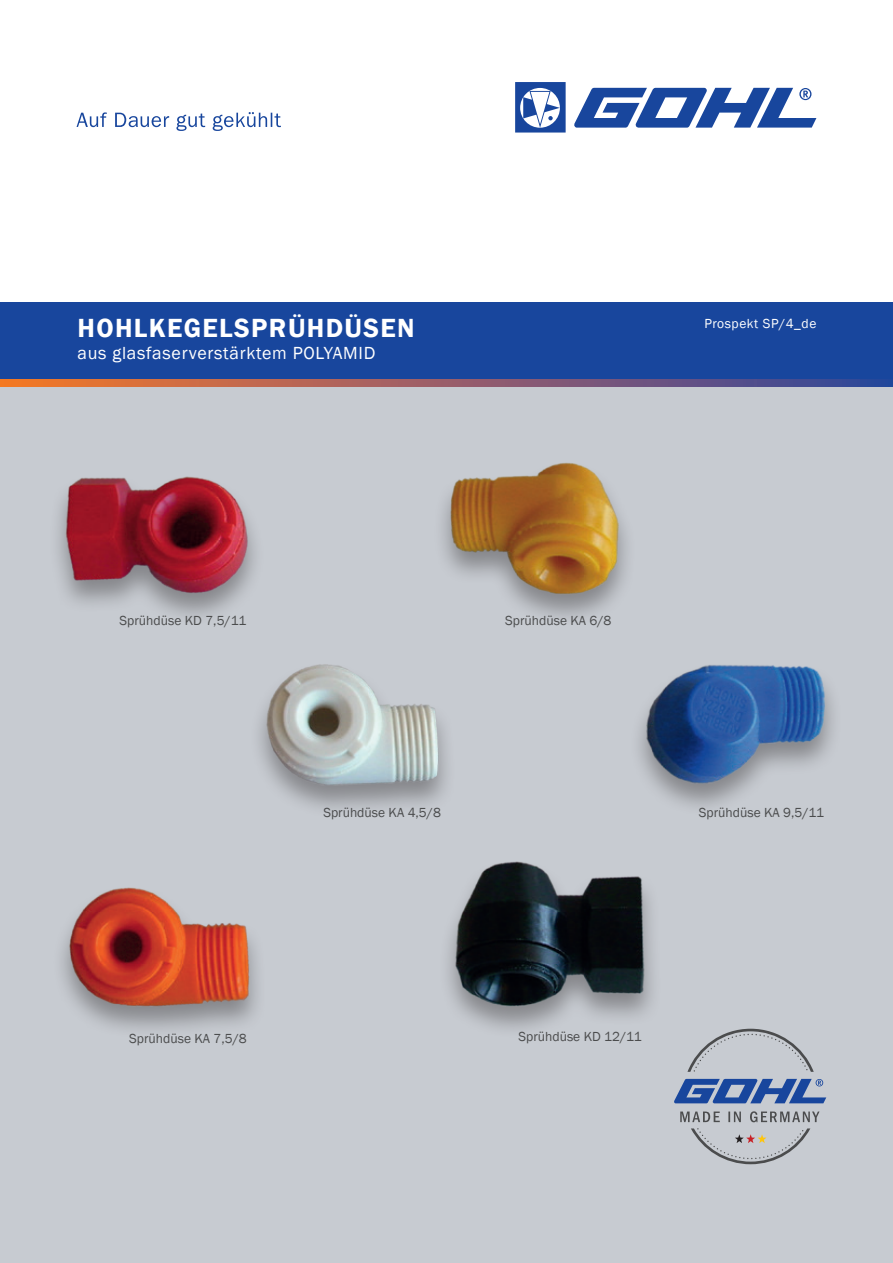
<style>
.page{position:relative;width:893px;height:1263px;background:#fff}
.page>*{position:absolute;margin:0;border:0;box-sizing:border-box;transform-origin:0 0}
.t1{font:600 27px "Franklin Gothic";letter-spacing:.05em;color:#fff}
.t2{font:18px "Franklin Gothic";letter-spacing:.04em;color:#fff}
.t3{font:13.5px "Franklin Gothic";color:#4b4c4d}
.t4{font:13.5px "Franklin Gothic";letter-spacing:.04em;color:#fff}
</style>
<div class="page">
<div style="left:0;top:387px;width:893px;height:876px;background:#c7cbd1"></div>
<svg style="left:0;top:378px;width:893px;height:9px;background:#885b6b"></svg>
<div style="left:0;top:302px;width:893px;height:76px;background:#18469d"></div>
<svg style="left:77px;top:112px;width:204px;height:19px"></svg>
<svg style="left:515px;top:82px;width:51px;height:51px"></svg>
<svg style="left:574px;top:88px;width:242px;height:40px"></svg>
<img style="left:58px;top:462px;width:776px;height:636px">
<svg style="left:673px;top:1029px;width:153px;height:135px"></svg>
<h1 class="t1" style="left:78px;top:312px;width:339px">HOHLKEGELSPRÜHDÜSEN</h1>
<h2 class="t2" style="left:78px;top:342px;width:299px">aus glasfaserverstärktem POLYAMID</h2>
<p class="t4" style="left:704px;top:315px;width:113px">Prospekt SP/4_de</p>
<p class="t3" style="left:120px;top:612px;width:128px">Sprühdüse KD 7,5/11</p>
<p class="t3" style="left:505px;top:612px;width:108px">Sprühdüse KA 6/8</p>
<p class="t3" style="left:323px;top:804px;width:119px">Sprühdüse KA 4,5/8</p>
<p class="t3" style="left:699px;top:804px;width:127px">Sprühdüse KA 9,5/11</p>
<p class="t3" style="left:129px;top:1030px;width:119px">Sprühdüse KA 7,5/8</p>
<p class="t3" style="left:518px;top:1028px;width:125px">Sprühdüse KD 12/11</p>
</div>
